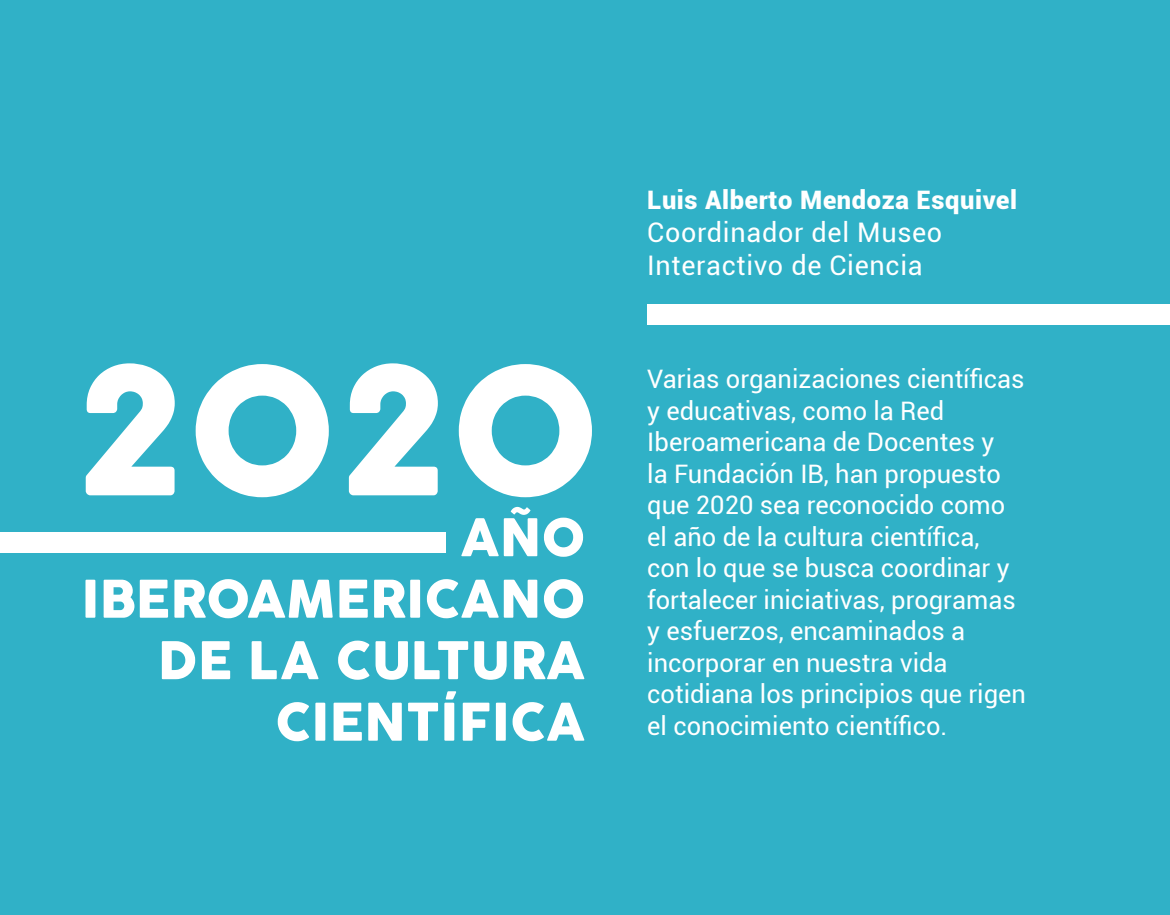
<style>
.page{position:relative;width:1170px;height:915px;background:#30b1c7}
.page>*{position:absolute;margin:0;border:0;box-sizing:border-box;transform-origin:0 0}
.t1{font:27px/33px "Roboto";letter-spacing:.025em;color:#fff}
.t2{font:25.5px/31.5px "Roboto";color:#fff}
.t3{font:900 25.5px "Roboto";letter-spacing:.025em;color:#fff}
</style>
<div class="page">
<svg style="left:461px;top:507px;width:76px;height:49px"></svg>
<svg style="left:544px;top:518px;width:39px;height:39px"></svg>
<svg style="left:86px;top:580px;width:9px;height:38px"></svg>
<svg style="left:104px;top:580px;width:30px;height:38px"></svg>
<svg style="left:140px;top:580px;width:28px;height:38px"></svg>
<svg style="left:174px;top:579px;width:159px;height:39px"></svg>
<svg style="left:339px;top:580px;width:29px;height:38px"></svg>
<svg style="left:374px;top:580px;width:46px;height:38px"></svg>
<svg style="left:427px;top:579px;width:110px;height:39px"></svg>
<svg style="left:544px;top:579px;width:39px;height:39px"></svg>
<svg style="left:162px;top:641px;width:33px;height:38px"></svg>
<svg style="left:202px;top:641px;width:28px;height:38px"></svg>
<svg style="left:252px;top:641px;width:67px;height:38px"></svg>
<svg style="left:338px;top:641px;width:31px;height:39px"></svg>
<svg style="left:376px;top:641px;width:32px;height:39px"></svg>
<svg style="left:414px;top:641px;width:54px;height:38px"></svg>
<svg style="left:474px;top:641px;width:33px;height:39px"></svg>
<svg style="left:514px;top:641px;width:70px;height:38px"></svg>
<svg style="left:278px;top:702px;width:31px;height:39px"></svg>
<svg style="left:315px;top:703px;width:10px;height:38px"></svg>
<svg style="left:334px;top:703px;width:28px;height:38px"></svg>
<svg style="left:368px;top:703px;width:34px;height:38px"></svg>
<svg style="left:408px;top:703px;width:30px;height:38px"></svg>
<svg style="left:444px;top:691px;width:12px;height:50px"></svg>
<svg style="left:463px;top:703px;width:26px;height:38px"></svg>
<svg style="left:496px;top:703px;width:10px;height:38px"></svg>
<svg style="left:513px;top:702px;width:71px;height:39px"></svg>
<svg style="left:86px;top:363px;width:89px;height:132px"></svg>
<svg style="left:196px;top:364px;width:133px;height:133px"></svg>
<svg style="left:349px;top:363px;width:89px;height:132px"></svg>
<svg style="left:459px;top:364px;width:133px;height:133px"></svg>
<div style="left:0;top:532px;width:446px;height:20px;background:#fff"></div>
<div style="left:647px;top:304px;width:523px;height:21px;background:#fff"></div>
<p class="t3" style="left:647px;top:181px;width:371px">Luis Alberto Mendoza Esquivel</p>
<p class="t1" style="left:647px;top:215px;width:296px">Coordinador del Museo<br>Interactivo de Ciencia</p>
<p class="t2" style="left:647px;top:363px;width:380px">Varias organizaciones científicas y educativas, como la Red<br>Iberoamericana de Docentes y<br>la Fundación IB, han propuesto que 2020 sea reconocido como el año de la cultura científica, con lo que se busca coordinar y fortalecer iniciativas, programas y esfuerzos, encaminados a incorporar en nuestra vida cotidiana los principios que rigen el conocimiento científico.</p>
</div>
